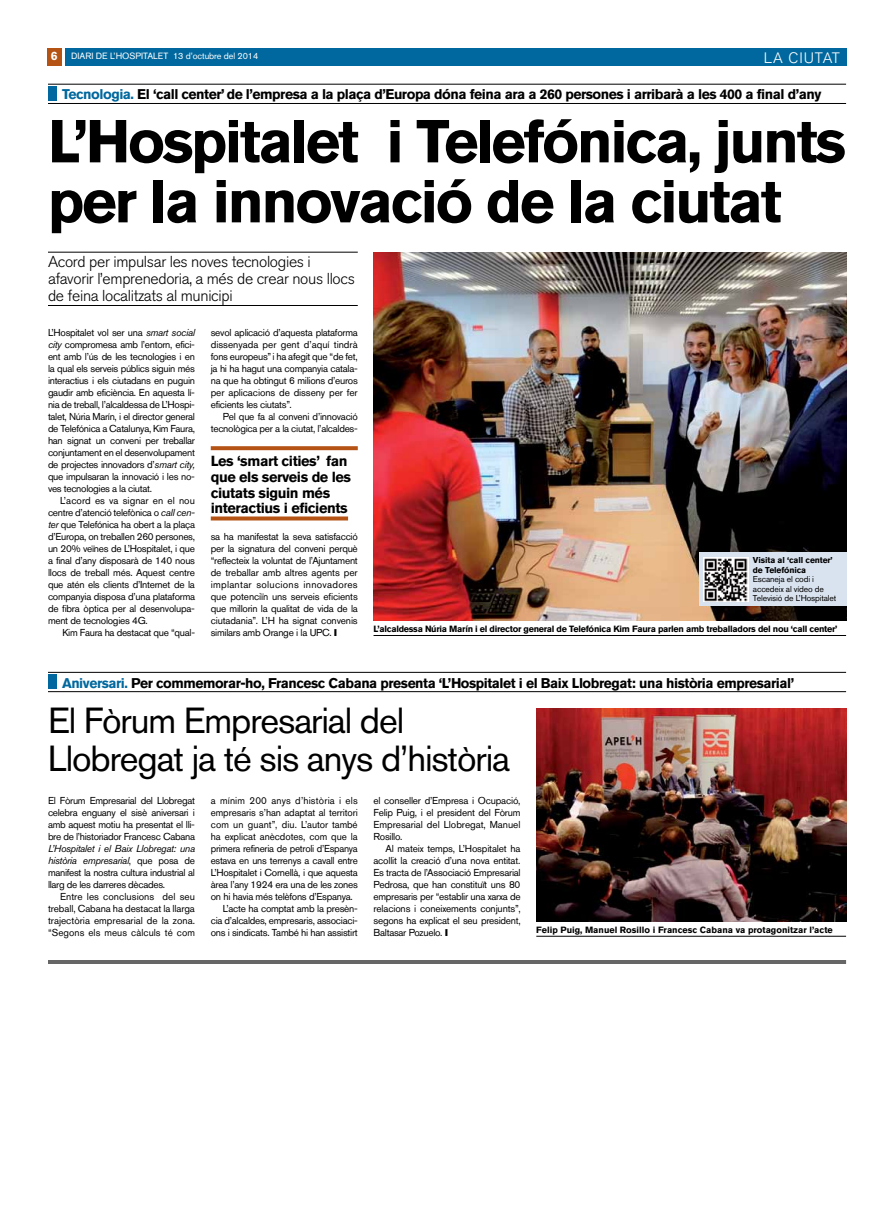
<style>
.page{position:relative;width:893px;height:1220px;background:#fff}
.page>*{position:absolute;margin:0;border:0;box-sizing:border-box;transform-origin:0 0}
.t1{font:700 60px/60px "Akzidenz Grotesk BQ";letter-spacing:-.04em;color:#000}
.t2{font:36px/38px "Akzidenz Grotesk BQ";letter-spacing:-.03em;color:#000}
.t3{font:300 15.8px/17px "Akzidenz Grotesk BQ";letter-spacing:-.02em;color:#000}
.t4{font:300 15px "Akzidenz Grotesk BQ";letter-spacing:.06em;color:#fff}
.t5{font:700 14.5px/15.7px "Akzidenz Grotesk BQ";letter-spacing:-.03em;color:#000}
.t6{font:700 14px "Akzidenz Grotesk BQ";letter-spacing:-.03em;color:#000}
.t7{font:10px/12px "Akzidenz Grotesk BQ";letter-spacing:-.025em;color:#000;text-align:justify}
.t8{font:10px "Akzidenz Grotesk BQ";letter-spacing:-.005em;color:#000}
.t9{font:10px "Akzidenz Grotesk BQ";letter-spacing:.015em;color:#000}
.t10{font:10px "Akzidenz Grotesk BQ";letter-spacing:.02em;color:#000}
.t11{font:700 9px "Akzidenz Grotesk BQ";letter-spacing:-.03em;color:#000}
.t12{font:700 9px "Akzidenz Grotesk BQ";color:#000}
.t13{font:9px "Akzidenz Grotesk BQ";letter-spacing:-.005em;color:#fff}
.t14{font:9px "Akzidenz Grotesk BQ";color:#fff}
.t15{font:8.5px/9.5px "Akzidenz Grotesk BQ";letter-spacing:-.015em;color:#000}
.t16{font:700 8.5px/9.5px "Akzidenz Grotesk BQ";letter-spacing:-.015em;color:#000}
.s1{font-weight:700;font-size:12px}
.s2{font-style:inherit}
.s3{color:#00689e}
.s4{font-style:italic}
</style>
<div class="page">
<div style="left:48px;top:48px;width:14px;height:18px;background:#b45314"></div>
<div style="left:65px;top:48px;width:781px;height:18px;background:#00689e"></div>
<div style="left:47px;top:48px;width:14px;height:18px;background:#b45314"></div>
<hr style="left:48px;top:252px;width:310px;height:1px;background:#000">
<hr style="left:48px;top:305px;width:310px;height:1px;background:#000">
<hr style="left:48px;top:84px;width:798px;height:1px;background:#000">
<hr style="left:48px;top:103px;width:798px;height:1px;background:#000">
<div style="left:48px;top:86px;width:8px;height:15px;background:#00689e"></div>
<hr style="left:48px;top:960px;width:798px;height:4px;background:#666">
<hr style="left:373px;top:635px;width:473px;height:1px;background:#000">
<img style="left:374px;top:252px;width:472px;height:369px">
<hr style="left:48px;top:672px;width:798px;height:1px;background:#000">
<hr style="left:48px;top:691px;width:798px;height:1px;background:#000">
<div style="left:48px;top:674px;width:8px;height:15px;background:#00689e"></div>
<svg style="left:211px;top:446px;width:147px;height:4px"></svg>
<svg style="left:211px;top:517px;width:137px;height:4px"></svg>
<hr style="left:536px;top:936px;width:310px;height:1px;background:#000">
<img style="left:536px;top:708px;width:310px;height:214px">
<div style="left:699px;top:552px;width:147px;height:54px;background:#d9e3ef"></div>
<svg style="left:703px;top:557px;width:45px;height:45px"></svg>
<img style="left:704px;top:558px;width:43px;height:43px">
<p class="t13" style="left:173px;top:51px;width:87px">13 d’octubre del 2014</p>
<h3 class="t4" style="left:764px;top:49px;width:78px">la ciutat</h3>
<p class="t13" style="left:51px;top:51px;width:119px"><span class="s1">6</span> DIARI DE L’HOSPITALET</p>
<p class="t14" style="left:78px;top:51px;width:185px"><span class="s2">17 de maig del 2010</span> DIARI DE L’HOSPITALET</p>
<h3 class="t6" style="left:62px;top:86px;width:761px"><span class="s3">Tecnologia.</span> El ‘call center’ de l’empresa a la plaça d’Europa dóna feina ara a 260 persones i arribarà a les 400 a final d’any</h3>
<h1 class="t1" style="left:48px;top:111px;width:800px">L’Hospitalet i Telefónica, junts per la innovació de la ciutat</h1>
<h3 class="t3" style="left:48px;top:254px;width:308px">Acord per impulsar les noves tecnologies i afavorir l’emprenedoria, a més de crear nous llocs de feina localitzats al municipi</h3>
<p class="t7" style="left:48px;top:326px;width:149px">L’Hospitalet vol ser una <span class="s4">smart social city</span> compromesa amb l’entorn, efici&shy;ent amb l’ús de les tecnologies i en la qual els serveis públics siguin més interactius i els ciutadans en puguin gaudir amb eficiència. En aquesta lí&shy;nia de treball, l’alcaldessa de L’Hospi&shy;talet, Núria Marín, i el director general de Telefónica a Catalunya, Kim Faura, han signat un conveni per treballar conjuntament en el desenvolupament de projectes innovadors d’<span class="s4">smart city, </span>que impulsaran la innovació i les no&shy;ves tecnologies a la ciutat.</p>
<p class="t7" style="left:48px;top:494px;width:149px;text-indent:12px">L’acord es va signar en el nou centre d’atenció telefònica o <span class="s4">call cen&shy;ter</span> que Telefónica ha obert a la plaça d’Europa, on treballen 260 persones, un 20% veïnes de L’Hospitalet, i que a final d’any disposarà de 140 nous llocs de treball més. Aquest centre que atén els clients d’Internet de la companyia disposa d’una plataforma de fibra òptica per al desenvolupa&shy;ment de tecnologies 4G.</p>
<p class="t7" style="left:62px;top:626px;width:134px">Kim Faura ha destacat que “qual-</p>
<p class="t7" style="left:211px;top:326px;width:149px">sevol aplicació d’aquesta plataforma dissenyada per gent d’aquí tindrà fons europeus” i ha afegit que “de fet, ja hi ha hagut una companyia catala&shy;na que ha obtingut 6 milions d’euros per aplicacions de disseny per fer eficients les ciutats”.</p>
<p class="t7" style="left:211px;top:410px;width:149px;text-align:right">Pel que fa al conveni d’innovació tecnològica per a la ciutat, l’alcaldes-</p>
<h3 class="t5" style="left:211px;top:453px;width:142px">Les ‘smart cities’ fan que els serveis de les ciutats siguin més interactius i eficients</h3>
<p class="t7" style="left:211px;top:530px;width:149px">sa ha manifestat la seva satisfacció per la signatura del conveni perquè “reflecteix la voluntat de l’Ajuntament de treballar amb altres agents per implantar solucions innovadores que potenciïn uns serveis eficients que millorin la qualitat de vida de la ciutadania”. L’H ha signat convenis similars amb Orange i la UPC.</p>
<p class="t16" style="left:753px;top:555px;width:81px">Visita al ‘call center’ de Telefónica</p>
<p class="t15" style="left:753px;top:574px;width:85px">Escaneja el codi i accedeix al vídeo de<br>Televisió de L’Hospitalet</p>
<p class="t11" style="left:373px;top:624px;width:465px">L’alcaldessa Núria Marín i el director general de Telefónica Kim Faura parlen amb treballadors del nou ‘call center’</p>
<h3 class="t6" style="left:62px;top:675px;width:734px"><span class="s3">Aniversari.</span> Per commemorar-ho, Francesc Cabana presenta ‘L’Hospitalet i el Baix Llobregat: una història empresarial’</h3>
<h2 class="t2" style="left:48px;top:702px;width:464px">El Fòrum Empresarial del<br>Llobregat ja té sis anys d’història</h2>
<p class="t7" style="left:48px;top:794px;width:148px">El Fòrum Empresarial del Llobregat celebra enguany el sisè aniversari i amb aquest motiu ha presentat el lli&shy;bre de l’historiador Francesc Cabana</p>
<p class="t7" style="left:48px;top:842px;width:149px"><span class="s4">L’Hospitalet i el Baix Llobregat: una història empresarial</span>, que posa de manifest la nostra cultura industrial al llarg de les darreres dècades.</p>
<p class="t7" style="left:48px;top:890px;width:149px;text-indent:12px">Entre les conclusions del seu treball, Cabana ha destacat la llarga trajectòria empresarial de la zona. “Segons els meus càlculs té com</p>
<p class="t7" style="left:374px;top:794px;width:148px">el conseller d’Empresa i Ocupació, Felip Puig, i el president del Fòrum Empresarial del Llobregat, Manuel Rosillo.</p>
<p class="t7" style="left:374px;top:842px;width:149px;text-indent:12px">Al mateix temps, L’Hospitalet ha acollit la creació d’una nova entitat.<br>Es tracta de l’Associació Empresarial Pedrosa, que han constituït uns 80 empresaris per “establir una xarxa de relacions i coneixements conjunts”, segons ha explicat el seu president, Baltasar Pozuelo.</p>
<p class="t10" style="left:211px;top:795px;width:149px">a mínim 200 anys d’història i els</p>
<p class="t8" style="left:211px;top:807px;width:149px">empresaris s’han adaptat al territori</p>
<p class="t9" style="left:211px;top:819px;width:148px">com un guant”, diu. L’autor també</p>
<p class="t8" style="left:211px;top:831px;width:149px">ha explicat anècdotes, com que la</p>
<p class="t7" style="left:211px;top:842px;width:149px">primera refineria de petroli d’Espanya</p>
<p class="t7" style="left:211px;top:854px;width:149px">estava en uns terrenys a cavall entre</p>
<p class="t7" style="left:211px;top:866px;width:149px">L’Hospitalet i Cornellà, i que aquesta</p>
<p class="t7" style="left:211px;top:878px;width:149px">àrea l’any 1924 era una de les zones</p>
<p class="t7" style="left:211px;top:890px;width:144px">on hi havia més telèfons d’Espanya.</p>
<p class="t7" style="left:223px;top:902px;width:137px">L’acte ha comptat amb la presèn-</p>
<p class="t7" style="left:211px;top:914px;width:149px">cia d’alcaldes, empresaris, associaci-</p>
<p class="t7" style="left:211px;top:926px;width:149px">ons i sindicats. També hi han assistirt</p>
<p class="t12" style="left:536px;top:925px;width:298px">Felip Puig, Manuel Rosillo i Francesc Cabana va protagonitzar l’acte</p>
</div>
